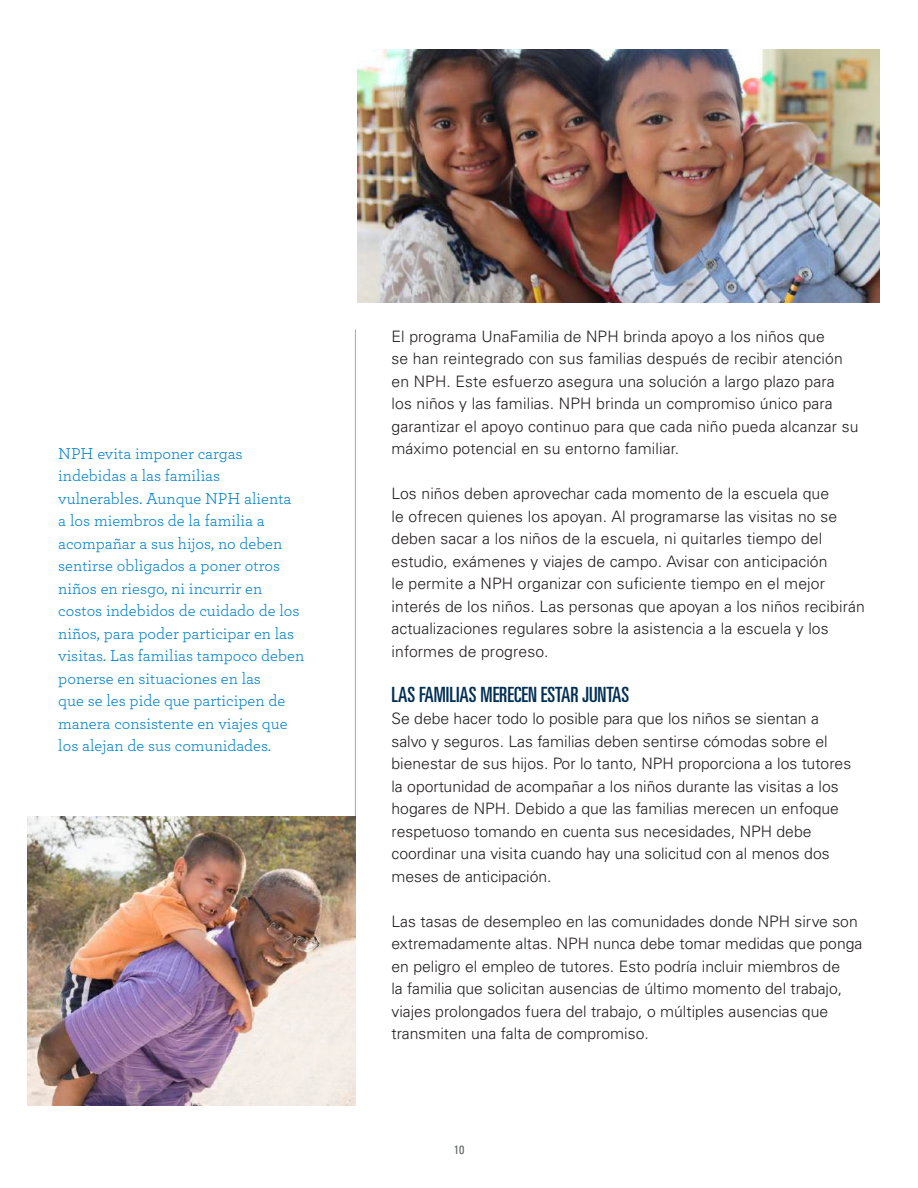
<style>
.page{position:relative;width:918px;height:1188px;background:#fff}
.page>*{position:absolute;margin:0;border:0;box-sizing:border-box;transform-origin:0 0}
.t1{font:ultra-condensed 21px "Univers";color:#002e54}
.t2{font:16.5px/22.5px "Archer";color:#0082c8}
.t3{font:300 15.75px/22.5px "Univers";color:#231f20}
.t4{font:condensed 12px "Univers";color:#596261}
</style>
<div class="page">
<img style="left:358px;top:50px;width:521px;height:253px">
<hr style="left:355px;top:329px;width:1px;height:719px;background:#a8a9ad">
<img style="left:27px;top:816px;width:328px;height:290px">
<p class="t2" style="left:58px;top:441px;width:247px">NPH evita imponer cargas indebidas a las familias vulnerables. Aunque NPH alienta<br>a los miembros de la familia a acompañar a sus hijos, no deben sentirse obligados a poner otros niños en riesgo, ni incurrir en costos indebidos de cuidado de los niños, para poder participar en las visitas. Las familias tampoco deben ponerse en situaciones en las<br>que se les pide que participen de manera consistente en viajes que los alejan de sus comunidades.</p>
<p class="t3" style="left:392px;top:325px;width:468px">El programa UnaFamilia de NPH brinda apoyo a los niños que<br>se han reintegrado con sus familias después de recibir atención en NPH. Este esfuerzo asegura una solución a largo plazo para los niños y las familias. NPH brinda un compromiso único para garantizar el apoyo continuo para que cada niño pueda alcanzar su máximo potencial en su entorno familiar.</p>
<p class="t3" style="left:392px;top:483px;width:475px">Los niños deben aprovechar cada momento de la escuela que<br>le ofrecen quienes los apoyan. Al programarse las visitas no se deben sacar a los niños de la escuela, ni quitarles tiempo del estudio, exámenes y viajes de campo. Avisar con anticipación<br>le permite a NPH organizar con suficiente tiempo en el mejor interés de los niños. Las personas que apoyan a los niños recibirán actualizaciones regulares sobre la asistencia a la escuela y los informes de progreso.</p>
<h1 class="t1" style="left:392px;top:682px;width:239px">LAS FAMILIAS MERECEN ESTAR JUNTAS</h1>
<p class="t3" style="left:392px;top:708px;width:461px">Se debe hacer todo lo posible para que los niños se sientan a salvo y seguros. Las familias deben sentirse cómodas sobre el bienestar de sus hijos. Por lo tanto, NPH proporciona a los tutores la oportunidad de acompañar a los niños durante las visitas a los hogares de NPH. Debido a que las familias merecen un enfoque respetuoso tomando en cuenta sus necesidades, NPH debe coordinar una visita cuando hay una solicitud con al menos dos meses de anticipación.</p>
<p class="t3" style="left:392px;top:910px;width:472px">Las tasas de desempleo en las comunidades donde NPH sirve son extremadamente altas. NPH nunca debe tomar medidas que ponga en peligro el empleo de tutores. Esto podría incluir miembros de<br>la familia que solicitan ausencias de último momento del trabajo, viajes prolongados fuera del trabajo, o múltiples ausencias que transmiten una falta de compromiso.</p>
<p class="t4" style="left:454px;top:1143px;width:12px">10</p>
</div>
